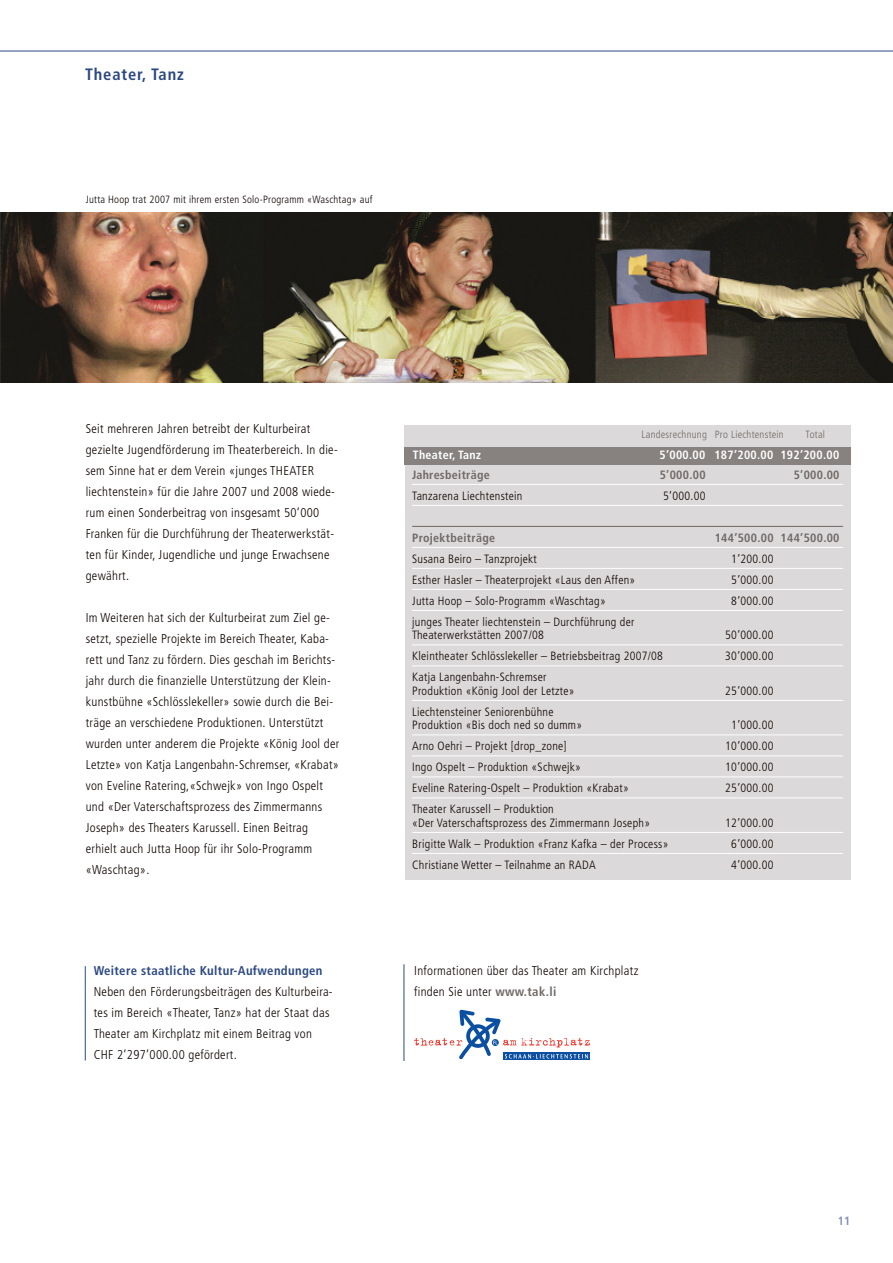
<style>
.page{position:relative;width:893px;height:1263px;background:#fff}
.page>*{position:absolute;margin:0;border:0;box-sizing:border-box;transform-origin:0 0}
.t1{font:700 condensed 16.5px "Frutiger";letter-spacing:.05em;color:#2b4882}
.t2{font:300 condensed 12.75px/21px "Frutiger";letter-spacing:.025em;color:#0f0300}
.t3{font:700 condensed 12.75px "Frutiger";letter-spacing:.025em;color:#2b4882}
.t4{font:300 condensed 12px/13.5px "Frutiger";letter-spacing:.025em;color:#0f0300}
.t5{font:700 condensed 12px "Frutiger";letter-spacing:.025em;color:#6f6866}
.t6{font:700 condensed 12px "Frutiger";letter-spacing:.025em;color:#fff}
.t7{font:700 condensed 12px "Frutiger";color:#8091b4}
.t8{font:300 condensed 10.5px "Frutiger";letter-spacing:.025em;color:#0f0300}
.t9{font:300 condensed 10.5px "Frutiger";letter-spacing:.025em;color:#6f6866}
.s1{font-weight:700;color:#6f6866}
</style>
<div class="page">
<hr style="left:0;top:51px;width:893px;height:1px;background:#2b4882">
<div style="left:405px;top:425px;width:446px;height:27px;background:#dbd9d9"></div>
<div style="left:405px;top:462px;width:446px;height:418px;background:#dbd9d9"></div>
<hr style="left:412px;top:484px;width:431px;height:1px;background:#fff">
<hr style="left:412px;top:505px;width:431px;height:1px;background:#fff">
<hr style="left:412px;top:526px;width:431px;height:1px;background:#6f6866">
<hr style="left:412px;top:547px;width:431px;height:1px;background:#fff">
<hr style="left:412px;top:568px;width:431px;height:1px;background:#fff">
<hr style="left:412px;top:589px;width:431px;height:1px;background:#fff">
<hr style="left:412px;top:610px;width:431px;height:1px;background:#fff">
<hr style="left:412px;top:645px;width:431px;height:1px;background:#fff">
<hr style="left:412px;top:666px;width:431px;height:1px;background:#fff">
<hr style="left:412px;top:700px;width:431px;height:1px;background:#fff">
<hr style="left:412px;top:735px;width:431px;height:1px;background:#fff">
<hr style="left:412px;top:756px;width:431px;height:1px;background:#fff">
<hr style="left:412px;top:777px;width:431px;height:1px;background:#fff">
<hr style="left:412px;top:798px;width:431px;height:1px;background:#fff">
<hr style="left:412px;top:832px;width:431px;height:1px;background:#fff">
<hr style="left:412px;top:853px;width:431px;height:1px;background:#fff">
<div style="left:405px;top:447px;width:446px;height:18px;background:#878180"></div>
<svg style="left:414px;top:1009px;width:176px;height:51px"></svg>
<hr style="left:85px;top:966px;width:1px;height:94px;background:#2b4882">
<hr style="left:404px;top:964px;width:1px;height:97px;background:#2b4882">
<img style="left:0;top:213px;width:893px;height:170px">
<p class="t1" style="left:85px;top:68px;width:100px">Theater, Tanz</p>
<p class="t8" style="left:86px;top:195px;width:288px">Jutta Hoop trat 2007 mit ihrem ersten Solo-Programm «Waschtag» auf</p>
<p class="t2" style="left:86px;top:419px;width:254px">Seit mehreren Jahren betreibt der Kulturbeirat gezielte Jugendförderung im Theaterbereich. In die&shy;sem Sinne hat er dem Verein «junges THEATER liechtenstein» für die Jahre 2007 und 2008 wiede&shy;rum einen Sonderbeitrag von insgesamt 50’000<br>Franken für die Durchführung der Theaterwerkstät&shy;ten für Kinder, Jugendliche und junge Erwachsene gewährt.</p>
<p class="t2" style="left:86px;top:608px;width:255px">Im Weiteren hat sich der Kulturbeirat zum Ziel ge&shy;setzt, spezielle Projekte im Bereich Theater, Kaba&shy;rett und Tanz zu fördern. Dies geschah im Berichts&shy;jahr durch die finanzielle Unterstützung der Klein&shy;kunstbühne «Schlösslekeller» sowie durch die Bei&shy;träge an verschiedene Produktionen. Unterstützt wurden unter anderem die Projekte «König Jool der Letzte» von Katja Langenbahn-Schremser, «Krabat» von Eveline Ratering,«Schwejk» von Ingo Ospelt und «Der Vaterschaftsprozess des Zimmermanns Joseph» des Theaters Karussell. Einen Beitrag erhielt auch Jutta Hoop für ihr Solo-Programm «Waschtag».</p>
<p class="t3" style="left:94px;top:965px;width:230px">Weitere staatliche Kultur-Aufwendungen</p>
<p class="t2" style="left:94px;top:982px;width:240px">Neben den Förderungsbeiträgen des Kulturbeira&shy;tes im Bereich «Theater, Tanz» hat der Staat das Theater am Kirchplatz mit einem Beitrag von CHF 2’297’000.00 gefördert.</p>
<p class="t9" style="left:641px;top:430px;width:144px">Landesrechnung Pro Liechtenstein</p>
<p class="t9" style="left:805px;top:430px;width:21px">Total</p>
<p class="t6" style="left:413px;top:450px;width:70px">Theater, Tanz</p>
<p class="t6" style="left:659px;top:450px;width:181px">5’000.00 187’200.00 192’200.00</p>
<p class="t5" style="left:412px;top:470px;width:79px">Jahresbeiträge</p>
<p class="t5" style="left:660px;top:470px;width:47px">5’000.00</p>
<p class="t5" style="left:794px;top:470px;width:47px">5’000.00</p>
<p class="t4" style="left:412px;top:490px;width:112px">Tanzarena Liechtenstein</p>
<p class="t4" style="left:663px;top:490px;width:44px">5’000.00</p>
<p class="t5" style="left:412px;top:533px;width:84px">Projektbeiträge</p>
<p class="t5" style="left:715px;top:533px;width:126px">144’500.00 144’500.00</p>
<p class="t4" style="left:412px;top:553px;width:126px">Susana Beiro – Tanzprojekt</p>
<p class="t4" style="left:731px;top:553px;width:44px">1’200.00</p>
<p class="t4" style="left:412px;top:574px;width:225px">Esther Hasler – Theaterprojekt «Laus den Affen»</p>
<p class="t4" style="left:731px;top:574px;width:44px">5’000.00</p>
<p class="t4" style="left:412px;top:595px;width:195px">Jutta Hoop – Solo-Programm «Waschtag»</p>
<p class="t4" style="left:731px;top:595px;width:44px">8’000.00</p>
<p class="t4" style="left:412px;top:616px;width:224px">junges Theater liechtenstein – Durchführung der<br>Theaterwerkstätten 2007/08</p>
<p class="t4" style="left:725px;top:629px;width:50px">50’000.00</p>
<p class="t4" style="left:412px;top:650px;width:252px">Kleintheater Schlösslekeller – Betriebsbeitrag 2007/08</p>
<p class="t4" style="left:725px;top:650px;width:50px">30’000.00</p>
<p class="t4" style="left:412px;top:671px;width:164px">Katja Langenbahn-Schremser<br>Produktion «König Jool der Letzte»</p>
<p class="t4" style="left:725px;top:685px;width:50px">25’000.00</p>
<p class="t4" style="left:412px;top:706px;width:172px">Liechtensteiner Seniorenbühne<br>Produktion «Bis doch ned so dumm»</p>
<p class="t4" style="left:731px;top:719px;width:44px">1’000.00</p>
<p class="t4" style="left:412px;top:740px;width:156px">Arno Oehri – Projekt [drop_zone]</p>
<p class="t4" style="left:725px;top:740px;width:50px">10’000.00</p>
<p class="t4" style="left:412px;top:761px;width:170px">Ingo Ospelt – Produktion «Schwejk»</p>
<p class="t4" style="left:725px;top:761px;width:50px">10’000.00</p>
<p class="t4" style="left:412px;top:782px;width:218px">Eveline Ratering-Ospelt – Produktion «Krabat»</p>
<p class="t4" style="left:725px;top:782px;width:50px">25’000.00</p>
<p class="t4" style="left:412px;top:803px;width:239px">Theater Karussell – Produktion<br>«Der Vaterschaftsprozess des Zimmermann Joseph»</p>
<p class="t4" style="left:725px;top:817px;width:50px">12’000.00</p>
<p class="t4" style="left:412px;top:838px;width:258px">Brigitte Walk – Produktion «Franz Kafka – der Process»</p>
<p class="t4" style="left:731px;top:838px;width:44px">6’000.00</p>
<p class="t4" style="left:412px;top:859px;width:185px">Christiane Wetter – Teilnahme an RADA</p>
<p class="t4" style="left:731px;top:859px;width:44px">4’000.00</p>
<p class="t2" style="left:414px;top:961px;width:226px">Informationen über das Theater am Kirchplatz finden Sie unter <span class="s1">www.tak.li</span></p>
<p class="t7" style="left:838px;top:1216px;width:14px">11</p>
</div>
